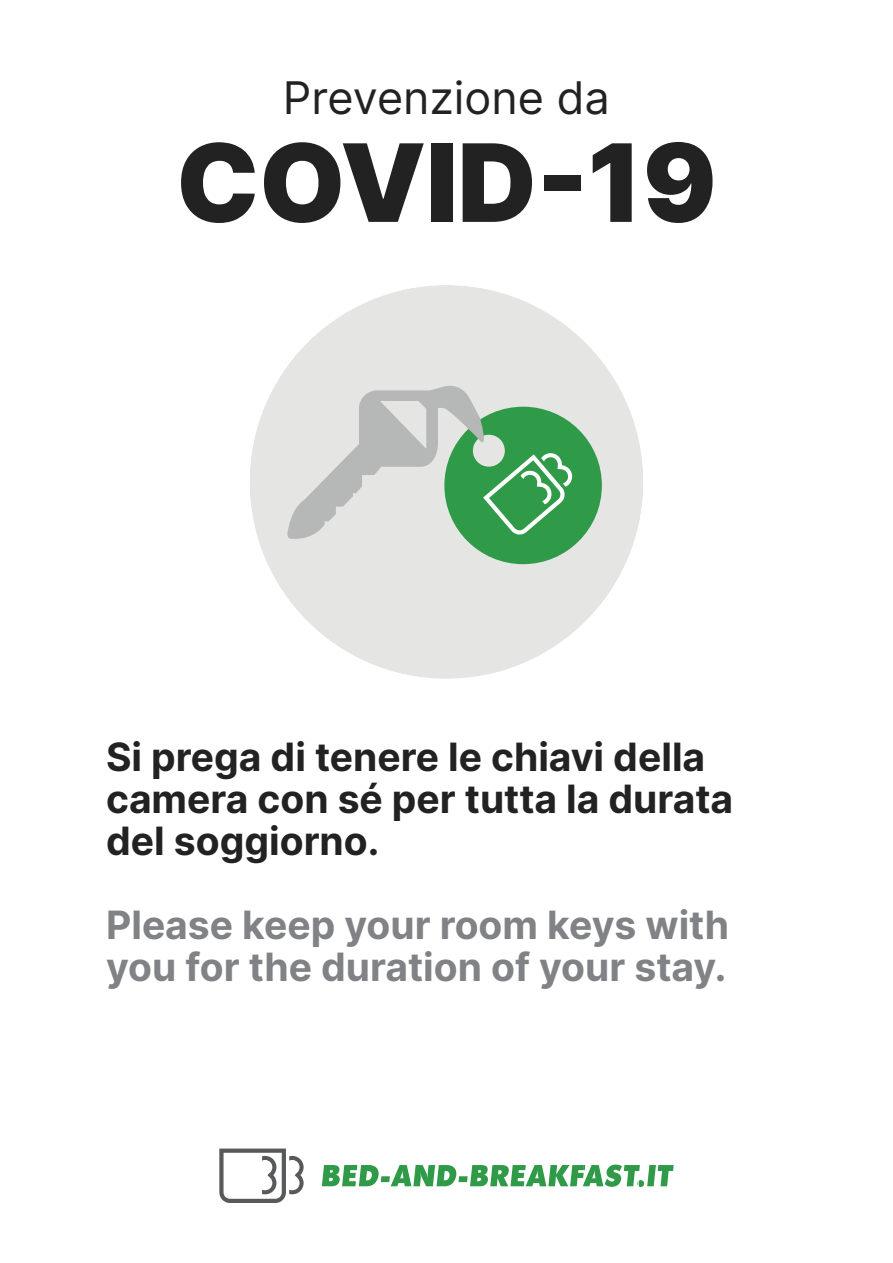
<style>
.page{position:relative;width:893px;height:1263px;background:#fff}
.page>*{position:absolute;margin:0;border:0;box-sizing:border-box;transform-origin:0 0}
.t1{font:900 108px "Inter";color:#222}
.t2{font:45px "Inter";color:#222}
.t3{font:700 39px/42px "Inter";color:#222}
.t4{font:700 39px/42px "Inter";color:#808285}
</style>
<div class="page">
<div style="left:250px;top:285px;width:393px;height:394px;background:#e5e5e4;border-radius:50%"></div>
<svg style="left:287px;top:386px;width:315px;height:178px"></svg>
<svg style="left:322px;top:1164px;width:352px;height:23px"></svg>
<svg style="left:219px;top:1148px;width:85px;height:55px"></svg>
<p class="t2" style="left:283px;top:65px;width:329px">Prevenzione da</p>
<h1 class="t1" style="left:176px;top:104px;width:542px">COVID-19</h1>
<p class="t3" style="left:106px;top:734px;width:629px">Si prega di tenere le chiavi della camera con sé per tutta la durata del soggiorno.</p>
<p class="t4" style="left:106px;top:902px;width:625px">Please keep your room keys with you for the duration of your stay.</p>
</div>
